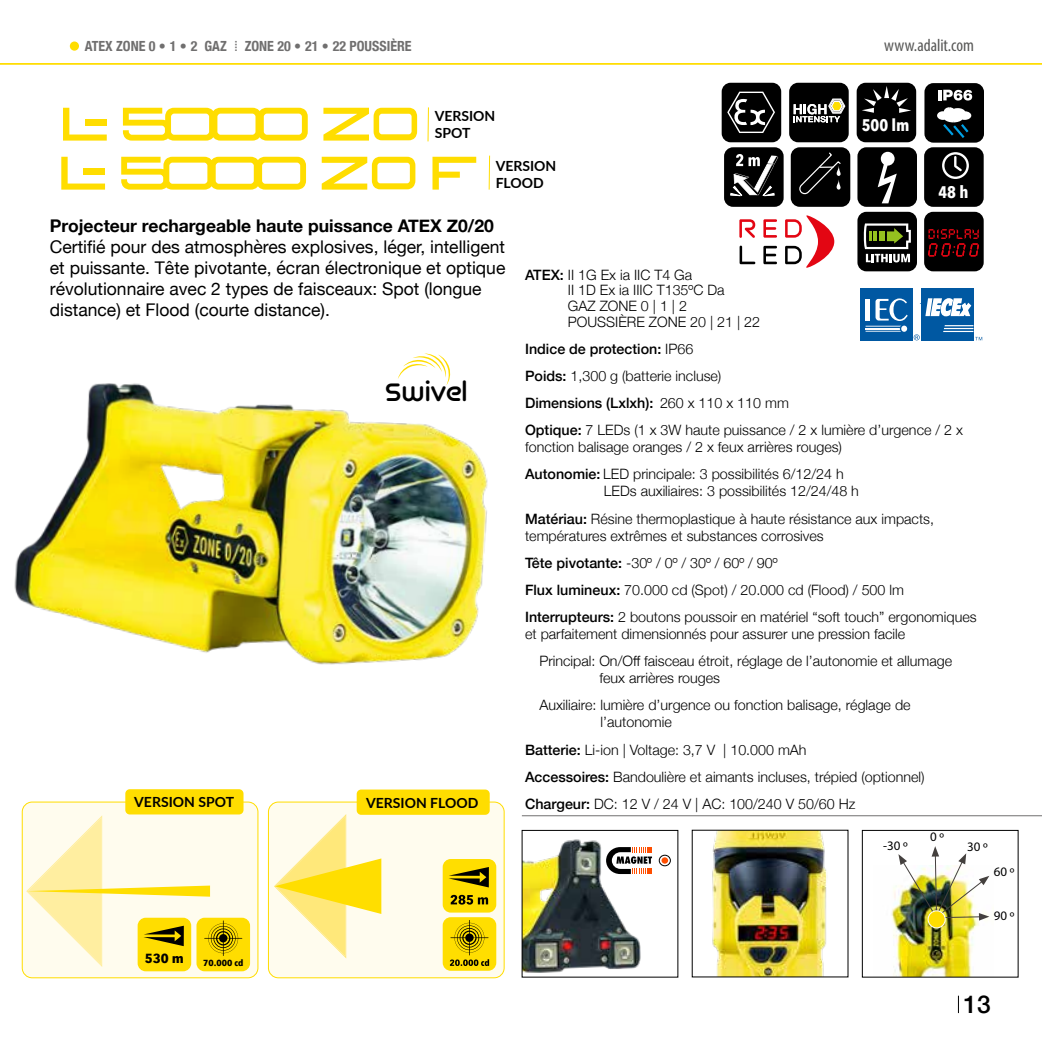
<style>
.page{position:relative;width:1042px;height:1042px;background:#fff}
.page>*{position:absolute;margin:0;border:0;box-sizing:border-box;transform-origin:0 0}
.t1{font:700 27.47px "Omnium";color:#000}
.t2{font:500 24.5px "Helvetica Neue";color:#000}
.t3{font:17.5px/21px "Helvetica Neue";color:#000}
.t4{font:700 17.5px "Helvetica Neue";color:#000}
.t5{font:condensed 17.5px "Myriad Pro";color:#575756}
.t6{font:700 16.8px "Avenir Next Condensed";color:#fff}
.t7{font:300 14.35px/27.1px "Helvetica Neue";color:#000}
.t8{font:700 14px/16.8px "Lato";color:#000}
.t9{font:700 condensed 14px "Helvetica Neue";color:#706f6f}
.t10{font:700 13.12px "Avenir Next Condensed";color:#000;scale:1.15 1}
.t11{font:12.95px "Myriad Pro";color:#000}
.t12{font:700 8.75px "Avenir Next Condensed";color:#000;scale:1.15 1}
.s1{font-weight:400;font-stretch:normal}
.s2{font-weight:500}
</style>
<div class="page">
<div style="left:70px;top:41px;width:9px;height:10px;background:#fd0;border-radius:50%"></div>
<svg style="left:958px;top:995px;width:1px;height:18px"></svg>
<hr style="left:0;top:63px;width:1042px;height:2px;background:#fd0">
<img style="left:14px;top:383px;width:474px;height:282px">
<img style="left:891px;top:876px;width:99px;height:99px">
<img style="left:898px;top:846px;width:91px;height:74px">
<div style="left:928px;top:910px;width:17px;height:18px;background:#fd0;border-radius:50%"></div>
<div style="left:927px;top:910px;width:19px;height:18px;border:1px solid #fff;border-radius:50%"></div>
<hr style="left:522px;top:815px;width:520px;height:1px;background:#706f6f">
<hr style="left:427px;top:107px;width:2px;height:34px;background:#fd0">
<hr style="left:489px;top:156px;width:1px;height:34px;background:#fd0">
<div style="left:862px;top:830px;width:156px;height:147px;border:1px solid #000"></div>
<img style="left:524px;top:839px;width:117px;height:134px">
<div style="left:522px;top:830px;width:156px;height:147px;border:1px solid #000"></div>
<img style="left:712px;top:832px;width:115px;height:143px">
<div style="left:661px;top:857px;width:7px;height:6px;background:#ff4e00;border-radius:50%"></div>
<div style="left:659px;top:855px;width:12px;height:11px;border:1px solid #000;border-radius:50%"></div>
<svg style="left:606px;top:847px;width:46px;height:27px"></svg>
<div style="left:789px;top:83px;width:59px;height:59px;background:#000;border-radius:9px"></div>
<svg style="left:793px;top:99px;width:52px;height:23px"></svg>
<div style="left:724px;top:147px;width:59px;height:60px;background:#000;border-radius:9px"></div>
<svg style="left:730px;top:154px;width:48px;height:42px"></svg>
<div style="left:857px;top:212px;width:60px;height:59px;background:#000;border-radius:9px"></div>
<svg style="left:864px;top:223px;width:47px;height:39px"></svg>
<div style="left:791px;top:147px;width:59px;height:60px;background:#000;border-radius:9px"></div>
<svg style="left:799px;top:152px;width:42px;height:43px"></svg>
<div style="left:924px;top:212px;width:59px;height:59px;background:#000;border-radius:9px"></div>
<svg style="left:928px;top:229px;width:51px;height:28px"></svg>
<div style="left:924px;top:83px;width:59px;height:59px;background:#000;border-radius:9px"></div>
<svg style="left:938px;top:90px;width:34px;height:11px"></svg>
<svg style="left:937px;top:107px;width:34px;height:31px"></svg>
<div style="left:856px;top:83px;width:60px;height:59px;background:#000;border-radius:9px"></div>
<svg style="left:862px;top:86px;width:49px;height:27px"></svg>
<div style="left:924px;top:147px;width:59px;height:60px;background:#000;border-radius:9px"></div>
<svg style="left:942px;top:152px;width:27px;height:27px"></svg>
<div style="left:860px;top:288px;width:52px;height:52px;background:#0058a2"></div>
<svg style="left:865px;top:298px;width:42px;height:34px"></svg>
<svg style="left:913px;top:288px;width:69px;height:52px"></svg>
<div style="left:721px;top:83px;width:60px;height:59px;background:#000;border-radius:9px"></div>
<svg style="left:727px;top:92px;width:48px;height:41px"></svg>
<svg style="left:739px;top:219px;width:16px;height:19px"></svg>
<svg style="left:763px;top:219px;width:14px;height:19px"></svg>
<svg style="left:739px;top:246px;width:16px;height:18px"></svg>
<svg style="left:763px;top:246px;width:14px;height:18px"></svg>
<svg style="left:785px;top:215px;width:49px;height:53px"></svg>
<div style="left:857px;top:147px;width:60px;height:60px;background:#000;border-radius:9px"></div>
<svg style="left:877px;top:152px;width:20px;height:51px"></svg>
<svg style="left:63px;top:108px;width:44px;height:33px"></svg>
<svg style="left:323px;top:108px;width:94px;height:33px"></svg>
<svg style="left:123px;top:108px;width:185px;height:33px"></svg>
<svg style="left:61px;top:157px;width:44px;height:33px"></svg>
<svg style="left:322px;top:157px;width:93px;height:33px"></svg>
<svg style="left:432px;top:157px;width:44px;height:33px"></svg>
<svg style="left:121px;top:157px;width:185px;height:33px"></svg>
<svg style="left:398px;top:353px;width:53px;height:32px"></svg>
<div style="left:22px;top:802px;width:236px;height:176px;background:#fffcee;border-radius:10px"></div>
<div style="left:22px;top:802px;width:236px;height:176px;border:1px solid #fd0;border-radius:10px"></div>
<div style="left:196px;top:918px;width:54px;height:53px;background:#fd0;border-radius:8px"></div>
<div style="left:138px;top:918px;width:53px;height:53px;background:#fd0;border-radius:8px"></div>
<div style="left:125px;top:789px;width:118px;height:25px;background:#fd0;border-radius:4px"></div>
<svg style="left:26px;top:815px;width:216px;height:152px"></svg>
<div style="left:268px;top:802px;width:236px;height:176px;background:#fffcee;border-radius:10px"></div>
<div style="left:268px;top:802px;width:236px;height:176px;border:1px solid #fd0;border-radius:10px"></div>
<div style="left:357px;top:789px;width:133px;height:26px;background:#fd0;border-radius:4px"></div>
<svg style="left:274px;top:814px;width:107px;height:144px"></svg>
<div style="left:443px;top:917px;width:53px;height:54px;background:#ffde00;border-radius:8px"></div>
<svg style="left:450px;top:920px;width:39px;height:46px"></svg>
<div style="left:443px;top:859px;width:53px;height:53px;background:#ffde00;border-radius:8px"></div>
<svg style="left:449px;top:867px;width:40px;height:20px"></svg>
<svg style="left:450px;top:895px;width:38px;height:9px"></svg>
<p class="t9" style="left:85px;top:34px;width:328px">ATEX ZONE 0 1 2 GAZ <span class="s1">⁞</span> ZONE 20 21 22 POUSSIÈRE</p>
<p class="t8" style="left:435px;top:107px;width:62px">VERSION<br>SPOT</p>
<p class="t8" style="left:496px;top:157px;width:62px">VERSION<br>FLOOD</p>
<p class="t5" style="left:884px;top:35px;width:91px">www.adalit.com</p>
<p class="t6" style="left:862px;top:115px;width:49px">500 lm</p>
<p class="t6" style="left:938px;top:181px;width:31px">48 h</p>
<p class="t4" style="left:50px;top:212px;width:445px">Projecteur rechargeable haute puissance ATEX Z0/20</p>
<p class="t3" style="left:50px;top:238px;width:457px">Certifié pour des atmosphères explosives, léger, intelligent et puissante. Tête pivotante, écran électronique et optique révolutionnaire avec 2 types de faisceaux: Spot (longue distance) et Flood (courte distance).</p>
<h1 class="t1" style="left:385px;top:376px;width:84px">Swivel</h1>
<p class="t8" style="left:134px;top:793px;width:101px">VERSION SPOT</p>
<p class="t8" style="left:366px;top:794px;width:114px">VERSION FLOOD</p>
<p class="t10" style="left:145px;top:950px;width:35px">530 m</p>
<p class="t12" style="left:203px;top:958px;width:37px">70.000 cd</p>
<p class="t7" style="left:568px;top:266px;width:194px;line-height:15.8px;text-indent:-43px"><span class="s2">ATEX:</span> II 1G Ex ia IIC T4 Ga<br>II 1D Ex ia IIIC T135ºC Da<br>GAZ ZONE 0 | 1 | 2<br>POUSSIÈRE ZONE 20 | 21 | 22</p>
<p class="t7" style="left:525px;top:334px;width:439px"><span class="s2">Indice de protection:</span> IP66<br><span class="s2">Poids:</span> 1,300 g (batterie incluse)<br><span class="s2">Dimensions (Lxlxh):</span> 260 x 110 x 110 mm<br><span class="s2">Optique:</span> 7 LEDs (1 x 3W haute puissance / 2 x lumière d’urgence / 2 x</p>
<p class="t7" style="left:525px;top:432px;width:320px">fonction balisage oranges / 2 x feux arrières rouges)<br><span class="s2">Autonomie:</span> LED principale: 3 possibilités 6/12/24 h</p>
<p class="t7" style="left:525px;top:477px;width:410px;text-align:center">LEDs auxiliaires: 3 possibilités 12/24/48 h<br><span class="s2">Matériau:</span> Résine thermoplastique à haute résistance aux impacts,</p>
<p class="t7" style="left:525px;top:521px;width:453px">températures extrêmes et substances corrosives<br><span class="s2">Tête pivotante:</span> -30º / 0º / 30º / 60º / 90º<br><span class="s2">Flux lumineux:</span> 70.000 cd (Spot) / 20.000 cd (Flood) / 500 lm <span class="s2">Interrupteurs:</span> 2 boutons poussoir en matériel “soft touch” ergonomiques</p>
<p class="t7" style="left:539px;top:619px;width:414px;text-indent:-14px">et parfaitement dimensionnés pour assurer une pression facile<br>Principal: On/Off faisceau étroit, réglage de l’autonomie et allumage</p>
<p class="t7" style="left:539px;top:663px;width:373px;text-indent:60px">feux arrières rouges<br>Auxiliaire: lumière d’urgence ou fonction balisage, réglage de</p>
<p class="t7" style="left:525px;top:708px;width:401px;text-indent:75px">l’autonomie<br><span class="s2">Batterie:</span> Li-ion | Voltage: 3,7 V | 10.000 mAh<br><span class="s2">Accessoires:</span> Bandoulière et aimants incluses, trépied (optionnel)<br><span class="s2">Chargeur:</span> DC: 12 V / 24 V | AC: 100/240 V 50/60 Hz</p>
<p class="t11" style="left:883px;top:838px;width:26px">-30 º</p>
<p class="t11" style="left:930px;top:828px;width:16px">0 º</p>
<p class="t11" style="left:967px;top:838px;width:22px">30 º</p>
<p class="t11" style="left:993px;top:863px;width:22px">60 º</p>
<p class="t11" style="left:993px;top:908px;width:22px">90 º</p>
<h2 class="t2" style="left:963px;top:984px;width:29px">13</h2>
</div>
